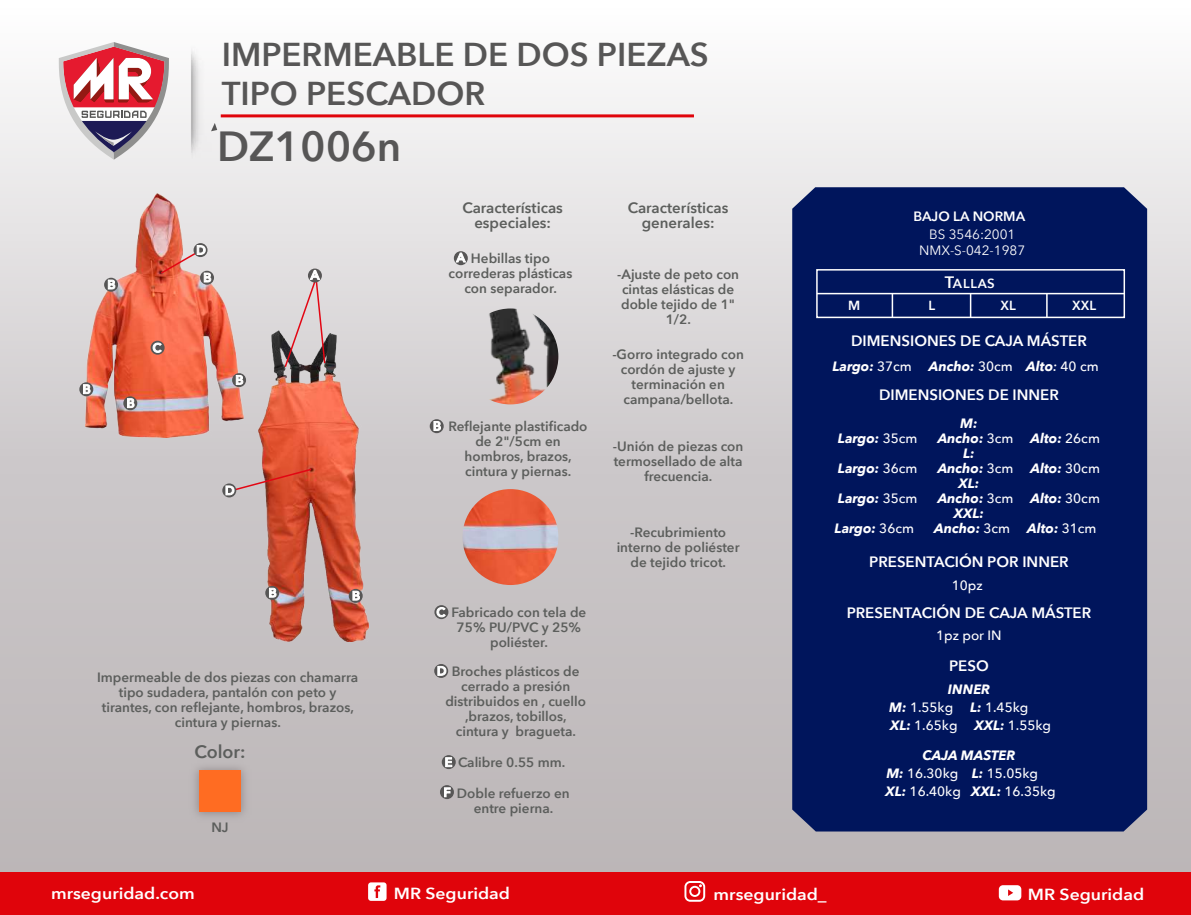
<style>
.page{position:relative;width:1191px;height:915px;background:#fff}
.page>*{position:absolute;margin:0;border:0;box-sizing:border-box;transform-origin:0 0}
.t1{font:600 42px "Avenir Next";color:#575656}
.t2{font:600 33px/39.6px "Avenir Next";color:#575656}
.t3{font:600 18px "Avenir Next";color:#5c5e5c}
.t4{font:600 16.05px "Avenir Next";color:#fff;scale:1.1 1}
.t5{font:600 15px "Avenir Next";color:#fff}
.t6{font:600 15px/15px "Avenir Next";color:#5c5e5c;text-align:center}
.t7{font:600 13.5px/15px "Avenir Next";color:#5c5e5c;text-align:center}
.t8{font:italic 700 13.5px/15px "Avenir Next";color:#fff}
.t9{font:500 13.5px/18px "Avenir Next";color:#fff}
.t10{font:13.5px/16.2px "Avenir Next";color:#fff;text-align:center}
.t11{font:600 13.5px "Avenir Next";color:#fff}
.t12{font:600 13.2px "Avenir Next";color:#fff}
.s1{font-size:16.5px}
.s2{font-size:12.9px}
.s3{font-size:12.75px}
.s4{font-weight:500;font-style:normal}
.s5{font-weight:600}
.s6{font-weight:700;font-style:italic}
</style>
<div class="page">
<div style="left:0;top:0;width:1191px;height:914px;background:linear-gradient(to bottom,#f8f7f8,#b0aaac)"></div>
<div style="left:0;top:872px;width:1191px;height:42px;background:#e0040b"></div>
<svg style="left:368px;top:882px;width:18px;height:18px"></svg>
<svg style="left:684px;top:881px;width:21px;height:20px"></svg>
<svg style="left:998px;top:885px;width:23px;height:15px"></svg>
<svg style="left:59px;top:42px;width:108px;height:118px"></svg>
<img style="left:167px;top:32px;width:114px;height:138px">
<div style="left:792px;top:187px;width:355px;height:644px;background:#00155c"></div>
<svg style="left:211px;top:123px;width:6px;height:8px"></svg>
<img style="left:86px;top:193px;width:157px;height:244px">
<img style="left:186px;top:757px;width:68px;height:68px">
<div style="left:199px;top:770px;width:42px;height:42px;background:#ff6c22"></div>
<hr style="left:221px;top:114px;width:473px;height:3px;background:#e0040b">
<div style="left:816px;top:269px;width:309px;height:49px;border:2px solid #fff"></div>
<hr style="left:817px;top:293px;width:307px;height:1px;background:#fff">
<svg style="left:970px;top:294px;width:1px;height:23px"></svg>
<hr style="left:891px;top:293px;width:2px;height:24px;background:#fff">
<svg style="left:1046px;top:294px;width:1px;height:23px"></svg>
<div style="left:454px;top:251px;width:14px;height:14px;background:#575656;border-radius:50%"></div>
<svg style="left:455px;top:252px;width:11px;height:11px"></svg>
<div style="left:430px;top:419px;width:14px;height:14px;background:#575656;border-radius:50%"></div>
<svg style="left:433px;top:420px;width:8px;height:11px"></svg>
<svg style="left:434px;top:605px;width:14px;height:14px"></svg>
<svg style="left:436px;top:606px;width:10px;height:11px"></svg>
<svg style="left:442px;top:754px;width:14px;height:14px"></svg>
<svg style="left:445px;top:756px;width:7px;height:11px"></svg>
<svg style="left:440px;top:784px;width:14px;height:14px"></svg>
<svg style="left:444px;top:786px;width:7px;height:11px"></svg>
<svg style="left:434px;top:663px;width:14px;height:14px"></svg>
<svg style="left:437px;top:665px;width:10px;height:11px"></svg>
<img style="left:259px;top:331px;width:109px;height:309px">
<svg style="left:79px;top:382px;width:14px;height:14px"></svg>
<svg style="left:83px;top:384px;width:8px;height:10px"></svg>
<svg style="left:104px;top:277px;width:14px;height:14px"></svg>
<svg style="left:108px;top:279px;width:8px;height:11px"></svg>
<div style="left:200px;top:270px;width:14px;height:14px;background:#575656;border-radius:50%"></div>
<div style="left:232px;top:373px;width:14px;height:14px;background:#575656;border-radius:50%"></div>
<svg style="left:235px;top:374px;width:9px;height:11px"></svg>
<svg style="left:123px;top:396px;width:14px;height:14px"></svg>
<svg style="left:127px;top:398px;width:8px;height:10px"></svg>
<svg style="left:265px;top:585px;width:14px;height:14px"></svg>
<svg style="left:269px;top:587px;width:8px;height:11px"></svg>
<svg style="left:349px;top:588px;width:14px;height:14px"></svg>
<svg style="left:352px;top:590px;width:8px;height:10px"></svg>
<svg style="left:151px;top:340px;width:14px;height:14px"></svg>
<svg style="left:152px;top:342px;width:10px;height:11px"></svg>
<div style="left:193px;top:243px;width:14px;height:14px;background:#575656;border-radius:50%"></div>
<svg style="left:159px;top:245px;width:53px;height:38px;background:#da978b"></svg>
<img style="left:462px;top:308px;width:96px;height:96px;border-radius:48px">
<img style="left:462px;top:489px;width:96px;height:96px;border-radius:48px">
<svg style="left:222px;top:483px;width:14px;height:14px"></svg>
<svg style="left:225px;top:467px;width:88px;height:28px;background:#cc7a6b"></svg>
<svg style="left:283px;top:269px;width:43px;height:99px;background:#c7b7b9"></svg>
<h2 class="t2" style="left:222px;top:33px;width:489px">IMPERMEABLE DE DOS PIEZAS<br>TIPO PESCADOR</h2>
<h1 class="t1" style="left:217px;top:111px;width:186px">DZ1006n</h1>
<p class="t7" style="left:97px;top:669px;width:262px">Impermeable de dos piezas con chamarra tipo sudadera, pantalón con peto y tirantes, con reflejante, hombros, brazos, cintura y piernas.</p>
<h3 class="t3" style="left:194px;top:736px;width:53px">Color:</h3>
<p class="t7" style="left:211px;top:818px;width:19px">NJ</p>
<p class="t6" style="left:462px;top:200px;width:102px">Características especiales:</p>
<p class="t7" style="left:448px;top:251px;width:125px">Hebillas tipo correderas plásticas con separador.</p>
<p class="t7" style="left:448px;top:418px;width:141px">Reflejante plastificado de 2"/5cm en hombros, brazos, cintura y piernas.</p>
<p class="t7" style="left:451px;top:604px;width:136px">Fabricado con tela de<br>75% PU/PVC y 25% poliéster.</p>
<p class="t7" style="left:445px;top:663px;width:142px">Broches plásticos de cerrado a presión distribuidos en , cuello ,brazos, tobillos, cintura y bragueta.</p>
<p class="t7" style="left:458px;top:754px;width:109px">Calibre 0.55 mm.</p>
<p class="t7" style="left:457px;top:785px;width:114px">Doble refuerzo en entre pierna.</p>
<p class="t6" style="left:628px;top:200px;width:102px">Características generales:</p>
<p class="t7" style="left:617px;top:266px;width:123px">-Ajuste de peto con cintas elásticas de doble tejido de 1"<br>1/2.</p>
<p class="t7" style="left:612px;top:346px;width:133px">-Gorro integrado con cordón de ajuste y terminación en campana/bellota.</p>
<p class="t7" style="left:613px;top:438px;width:132px">-Unión de piezas con termosellado de alta frecuencia.</p>
<p class="t7" style="left:616px;top:524px;width:124px">-Recubrimiento interno de poliéster de tejido tricot.</p>
<p class="t11" style="left:913px;top:205px;width:113px">BAJO LA NORMA</p>
<p class="t10" style="left:919px;top:225px;width:107px">BS 3546:2001<br>NMX-S-042-1987</p>
<p class="t12" style="left:945px;top:272px;width:51px"><span class="s1">T</span>A<span class="s2">L</span><span class="s3">L</span><span class="s2">A</span>S</p>
<p class="t12" style="left:848px;top:294px;width:14px">M</p>
<p class="t12" style="left:928px;top:294px;width:8px">L</p>
<p class="t12" style="left:1000px;top:294px;width:17px">XL</p>
<p class="t12" style="left:1072px;top:294px;width:26px">XXL</p>
<p class="t5" style="left:851px;top:327px;width:237px">DIMENSIONES DE CAJA MÁSTER</p>
<p class="t8" style="left:832px;top:358px;width:81px">Largo: <span class="s4">37cm</span></p>
<p class="t8" style="left:928px;top:358px;width:171px">Ancho: <span class="s4">30cm</span> Alto<span class="s5">:</span> <span class="s4">40 cm</span></p>
<p class="t5" style="left:879px;top:382px;width:181px">DIMENSIONES DE INNER</p>
<p class="t8" style="left:960px;top:415px;width:19px">M:</p>
<p class="t8" style="left:838px;top:430px;width:81px">Largo: <span class="s4">35cm</span></p>
<p class="t8" style="left:963px;top:430px;width:138px;text-indent:-26px">Ancho: <span class="s4">3cm</span> Alto: <span class="s4">26cm<br></span>L:</p>
<p class="t8" style="left:838px;top:460px;width:81px">Largo: <span class="s4">36cm</span></p>
<p class="t8" style="left:958px;top:460px;width:143px;text-indent:-21px">Ancho: <span class="s4">3cm</span> Alto: <span class="s4">30cm<br></span>XL:</p>
<p class="t8" style="left:838px;top:490px;width:81px">Largo: <span class="s4">35cm</span></p>
<p class="t8" style="left:954px;top:490px;width:148px;text-indent:-16px">Ancho: <span class="s4">3cm</span> Alto: <span class="s4">30cm<br></span>XXL:</p>
<p class="t8" style="left:834px;top:520px;width:81px">Largo: <span class="s4">36cm</span></p>
<p class="t8" style="left:934px;top:520px;width:164px">Ancho: <span class="s4">3cm</span> Alto: <span class="s4">31cm</span></p>
<p class="t5" style="left:869px;top:549px;width:201px">PRESENTACIÓN POR INNER</p>
<p class="t5" style="left:846px;top:599px;width:246px">PRESENTACIÓN DE CAJA MÁSTER</p>
<p class="t9" style="left:951px;top:575px;width:32px">10pz</p>
<p class="t9" style="left:936px;top:626px;width:67px">1pz por IN</p>
<p class="t5" style="left:949px;top:653px;width:41px">PESO</p>
<p class="t8" style="left:889px;top:679px;width:102px;line-height:18px;text-indent:58px">INNER<br>M: <span class="s4">1.55kg</span></p>
<p class="t9" style="left:970px;top:697px;width:60px"><span class="s6">L:</span> 1.45kg</p>
<p class="t9" style="left:890px;top:715px;width:69px"><span class="s6">XL:</span> 1.65kg</p>
<p class="t9" style="left:974px;top:715px;width:78px"><span class="s6">XXL:</span> 1.55kg</p>
<p class="t9" style="left:885px;top:745px;width:172px;text-indent:37px"><span class="s6">CAJA MASTER<br>M:</span> 16.30kg <span class="s6">L:</span> 15.05kg<br><span class="s6">XL:</span> 16.40kg <span class="s6">XXL:</span> 16.35kg</p>
<p class="t4" style="left:51px;top:879px;width:132px">mrseguridad.com</p>
<p class="t4" style="left:394px;top:879px;width:107px">MR Seguridad</p>
<p class="t4" style="left:713px;top:879px;width:104px">mrseguridad_</p>
<p class="t4" style="left:1028px;top:880px;width:107px">MR Seguridad</p>
</div>
